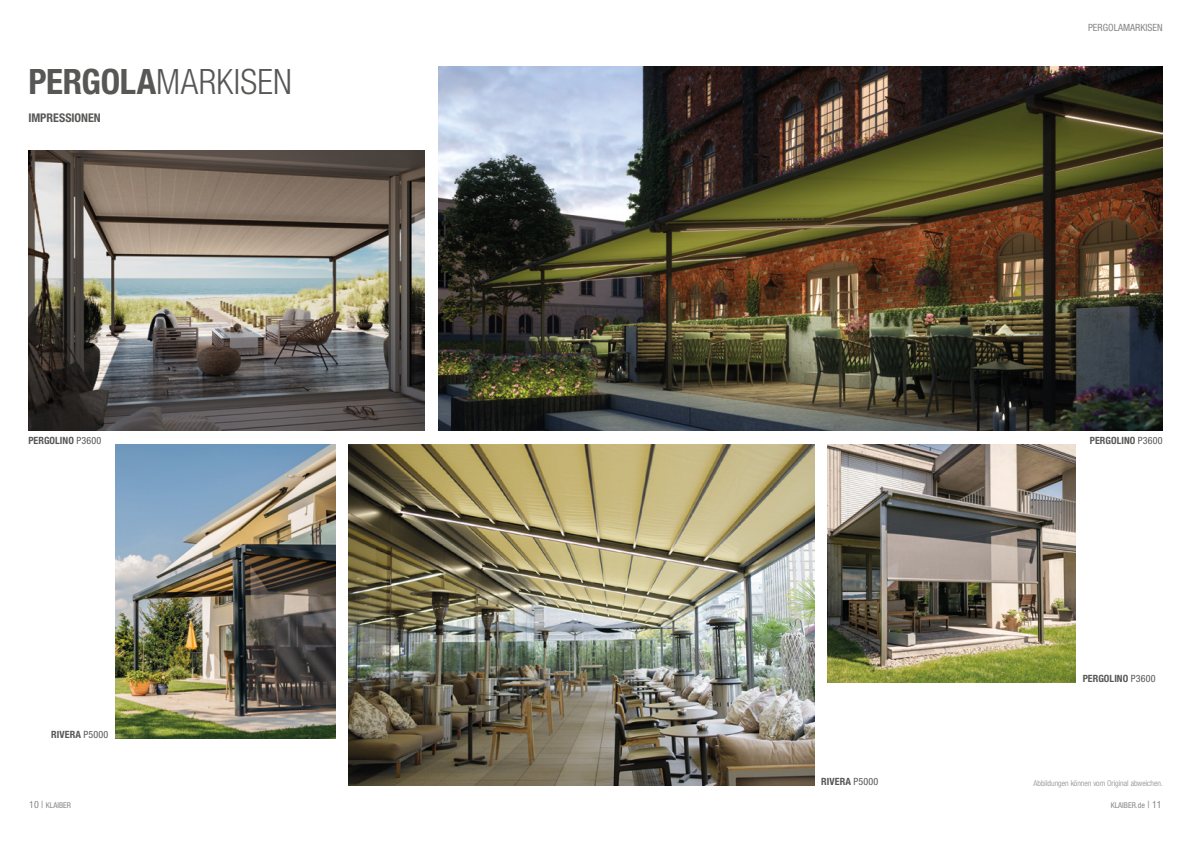
<style>
.page{position:relative;width:1191px;height:842px;background:#fff}
.page>*{position:absolute;margin:0;border:0;box-sizing:border-box;transform-origin:0 0}
.t1{font:300 condensed 35px "Helvetica Neue LT Std";letter-spacing:.005em;color:#575756}
.t2{font:700 condensed 12px "Helvetica Neue LT Std";color:#575756}
.t3{font:700 condensed 10px "Helvetica Neue LT Std";letter-spacing:.01em;color:#575756}
.t4{font:condensed 10px "Helvetica Neue LT Std";color:#878787}
.t5{font:300 condensed 8px "Helvetica Neue LT Std";color:#878787}
.t6{font:condensed 8px "Helvetica Neue LT Std";color:#878787}
.s1{font-weight:700}
.s2{font-weight:400}
.s3{font-size:10px}
</style>
<div class="page">
<img style="left:439px;top:66px;width:723px;height:364px">
<img style="left:348px;top:444px;width:466px;height:341px">
<img style="left:28px;top:150px;width:396px;height:280px">
<img style="left:115px;top:444px;width:220px;height:294px">
<img style="left:827px;top:444px;width:248px;height:238px">
<h1 class="t1" style="left:28px;top:62px;width:265px"><span class="s1">PERGOLA</span>MARKISEN</h1>
<p class="t2" style="left:28px;top:110px;width:74px">IMPRESSIONEN</p>
<p class="t4" style="left:1088px;top:22px;width:76px">PERGOLAMARKISEN</p>
<p class="t3" style="left:28px;top:434px;width:74px">PERGOLINO <span class="s2">P3600</span></p>
<p class="t3" style="left:1089px;top:434px;width:74px">PERGOLINO <span class="s2">P3600</span></p>
<p class="t3" style="left:51px;top:728px;width:59px">RIVERA <span class="s2">P5000</span></p>
<p class="t3" style="left:821px;top:776px;width:59px">RIVERA <span class="s2">P5000</span></p>
<p class="t3" style="left:1082px;top:672px;width:74px">PERGOLINO <span class="s2">P3600</span></p>
<p class="t5" style="left:1033px;top:778px;width:131px">Abbildungen können vom Original abweichen.</p>
<p class="t6" style="left:29px;top:801px;width:43px"><span class="s3">10 |</span> KLAIBER</p>
<p class="t6" style="left:1110px;top:801px;width:52px">KLAIBER.de <span class="s3">| 11</span></p>
</div>
